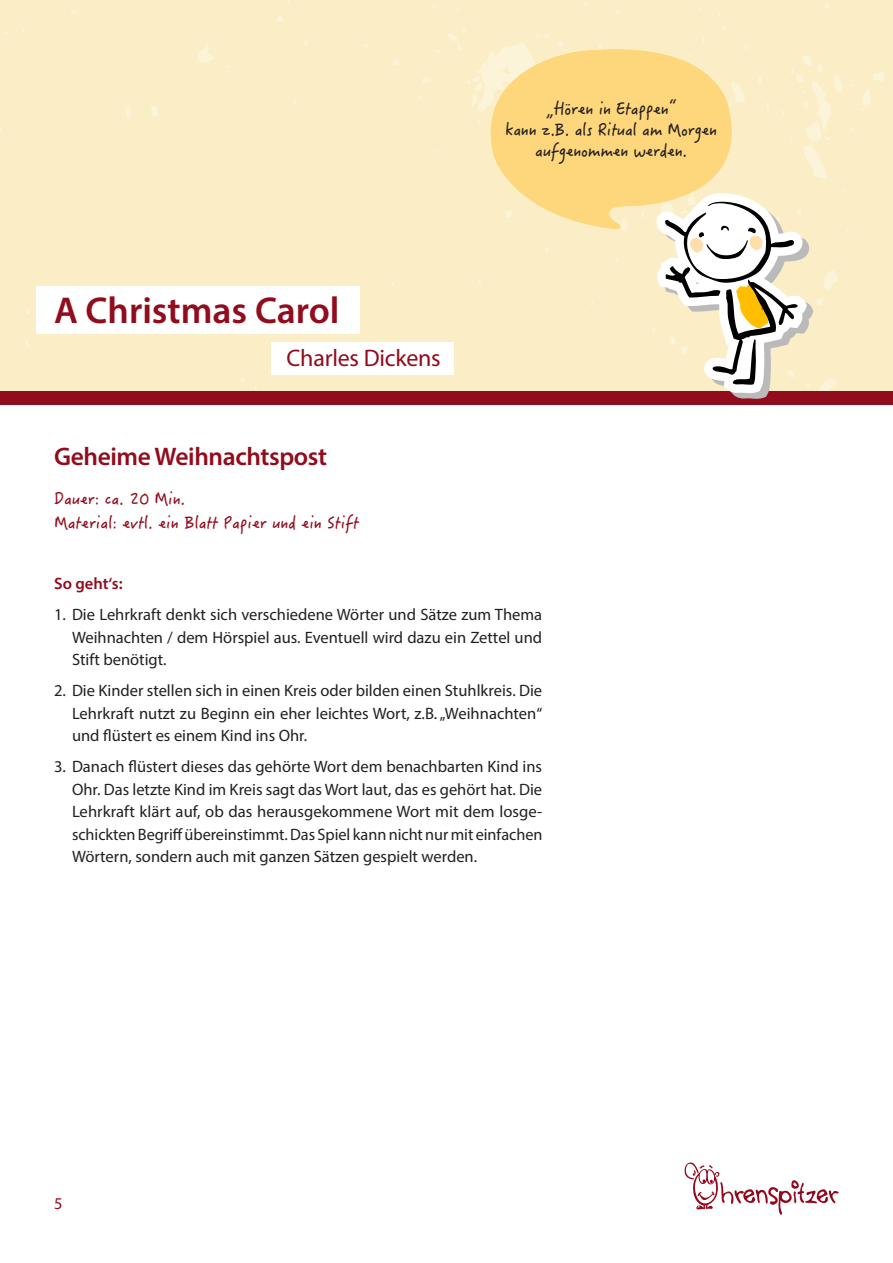
<style>
.page{position:relative;width:893px;height:1263px;background:#fff}
.page>*{position:absolute;margin:0;border:0;box-sizing:border-box;transform-origin:0 0}
.t1{font:600 37.5px "Myriad Pro";color:#910c1d}
.t2{font:600 25.5px "Myriad Pro";letter-spacing:-.015em;color:#910c1d}
.t3{font:24px "Myriad Pro";letter-spacing:-.01em;color:#910c1d}
.t4{font:16.5px/22.5px "Myriad Pro";color:#231f20;text-align:justify}
.t5{font:16.5px/21px "Hanzi Pen SC W5";letter-spacing:-.01em;color:#231f20;text-align:center}
.t6{font:16.5px/24px "Hanzi Pen SC W5";color:#910c1d}
.t7{font:600 16.5px "Myriad Pro";color:#910c1d}
.t8{font:16.5px "Myriad Pro";color:#910c1d}
</style>
<div class="page">
<div style="left:0;top:0;width:893px;height:391px;background:#fbeec6"></div>
<div style="left:0;top:391px;width:893px;height:14px;background:#910c1d"></div>
<svg style="left:684px;top:1162px;width:154px;height:53px"></svg>
<svg style="left:475px;top:41px;width:281px;height:189px"></svg>
<svg style="left:656px;top:193px;width:157px;height:206px"></svg>
<div style="left:37px;top:286px;width:323px;height:48px;background:#fff"></div>
<div style="left:272px;top:342px;width:182px;height:33px;background:#fff"></div>
<h1 class="t1" style="left:54px;top:286px;width:287px">A Christmas Carol</h1>
<h3 class="t3" style="left:287px;top:343px;width:156px">Charles Dickens</h3>
<h2 class="t2" style="left:54px;top:440px;width:275px">Geheime Weihnachtspost</h2>
<p class="t6" style="left:55px;top:486px;width:306px">Dauer: ca. 20 Min.<br>Material: evtl. ein Blatt Papier und ein Stift</p>
<p class="t5" style="left:506px;top:97px;width:213px">„Hören in Etappen“<br>kann z.B. als Ritual am Morgen aufgenommen werden.</p>
<p class="t7" style="left:54px;top:573px;width:70px">So geht‘s:</p>
<p class="t4" style="left:72px;top:603px;width:472px;text-indent:-18px">1. Die Lehrkraft denkt sich verschiedene Wörter und Sätze zum Thema Weihnachten / dem Hörspiel aus. Eventuell wird dazu ein Zettel und Stift benötigt.</p>
<p class="t4" style="left:72px;top:679px;width:472px;text-indent:-18px">2. Die Kinder stellen sich in einen Kreis oder bilden einen Stuhlkreis. Die Lehrkraft nutzt zu Beginn ein eher leichtes Wort, z.B. „Weihnachten“ und flüstert es einem Kind ins Ohr.</p>
<p class="t4" style="left:72px;top:755px;width:472px;text-indent:-18px">3. Danach flüstert dieses das gehörte Wort dem benachbarten Kind ins Ohr. Das letzte Kind im Kreis sagt das Wort laut, das es gehört hat. Die Lehrkraft klärt auf, ob das herausgekommene Wort mit dem losge&shy;schickten Begriff übereinstimmt. Das Spiel kann nicht nur mit einfachen Wörtern, sondern auch mit ganzen Sätzen gespielt werden.</p>
<p class="t8" style="left:54px;top:1194px;width:10px">5</p>
</div>
